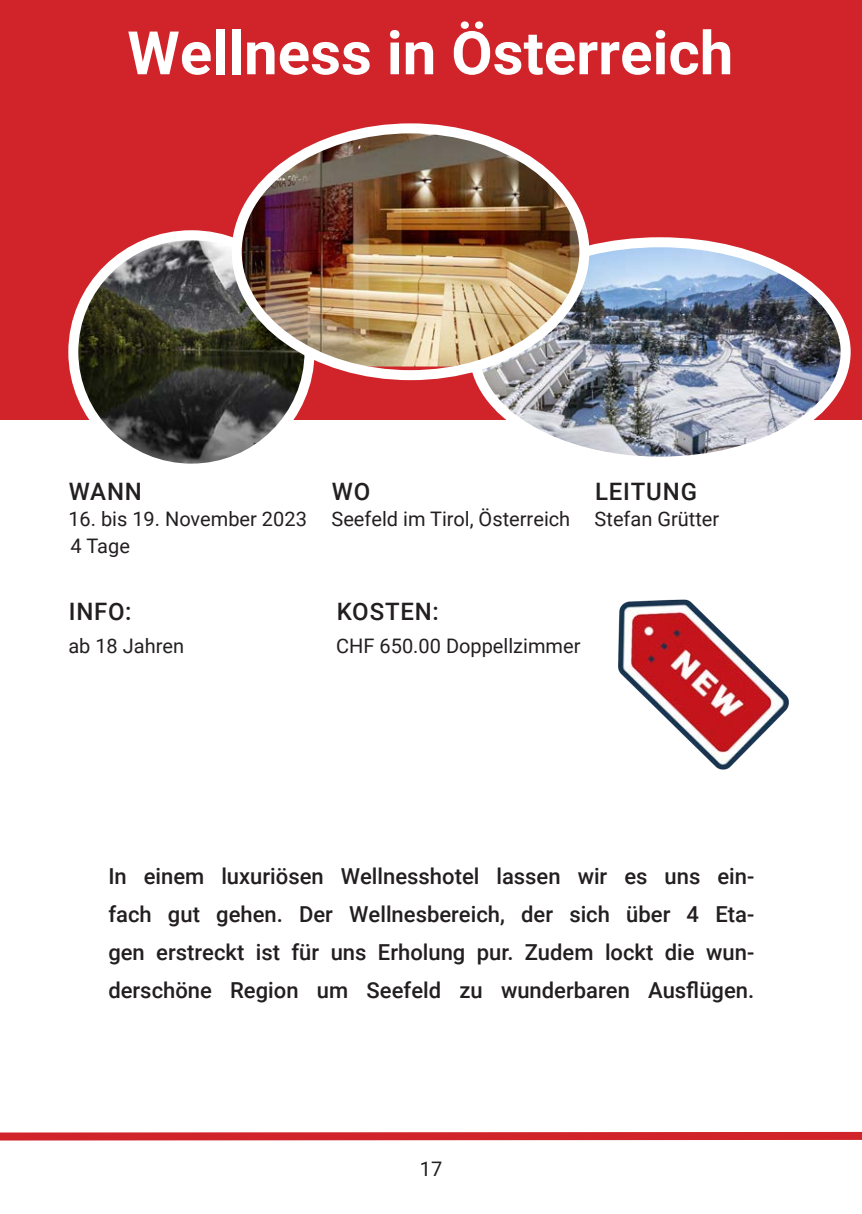
<style>
.page{position:relative;width:862px;height:1214px;background:#fff}
.page>*{position:absolute;margin:0;border:0;box-sizing:border-box;transform-origin:0 0}
.t1{font:700 60px "Roboto";color:#fff}
.iInfotitel{font:500 24px "Roboto";letter-spacing:.035em;color:#231f20}
.Beschrieb{font:500 22px/38px "Roboto";color:#231f20;text-align:justify}
.Infotext{font:20px "Roboto";color:#231f20}
</style>
<div class="page">
<div style="left:0;top:0;width:862px;height:420px;background:#d1232a"></div>
<svg style="left:0;top:1131px;width:862px;height:10px;background:#da4e54"></svg>
<img style="left:73px;top:235px;width:236px;height:227px">
<div style="left:68px;top:230px;width:246px;height:243px;border:10px solid #fff;border-radius:50%"></div>
<img style="left:474px;top:242px;width:371px;height:213px">
<div style="left:469px;top:237px;width:381px;height:229px;border:10px solid #fff;border-radius:50%"></div>
<img style="left:237px;top:130px;width:347px;height:236px">
<div style="left:232px;top:123px;width:357px;height:257px;border:10px solid #fff;border-radius:50%"></div>
<img style="left:618px;top:599px;width:171px;height:171px">
<h1 class="t1" style="left:127px;top:11px;width:607px">Wellness in Österreich</h1>
<p class="iInfotitel" style="left:332px;top:474px;width:40px">WO</p>
<p class="iInfotitel" style="left:595px;top:474px;width:103px">LEITUNG</p>
<p class="iInfotitel" style="left:69px;top:474px;width:75px">WANN</p>
<p class="Infotext" style="left:68px;top:505px;width:240px">16. bis 19. November 2023</p>
<p class="Infotext" style="left:331px;top:505px;width:240px">Seefeld im Tirol, Österreich</p>
<p class="Infotext" style="left:594px;top:505px;width:126px">Stefan Grütter</p>
<p class="Infotext" style="left:71px;top:532px;width:61px">4 Tage</p>
<p class="iInfotitel" style="left:69px;top:594px;width:64px">INFO:</p>
<p class="iInfotitel" style="left:337px;top:594px;width:104px">KOSTEN:</p>
<p class="Infotext" style="left:68px;top:631px;width:117px">ab 18 Jahren</p>
<p class="Infotext" style="left:336px;top:631px;width:246px">CHF 650.00 Doppellzimmer</p>
<p class="Beschrieb" style="left:108px;top:856px;width:647px">In einem luxuriösen Wellnesshotel lassen wir es uns ein&shy;fach gut gehen. Der Wellnesbereich, der sich über 4 Eta&shy;gen erstreckt ist für uns Erholung pur. Zudem lockt die wun&shy;derschöne Region um Seefeld zu wunderbaren Ausflügen.</p>
<p class="Infotext" style="left:420px;top:1154px;width:24px">17</p>
</div>
